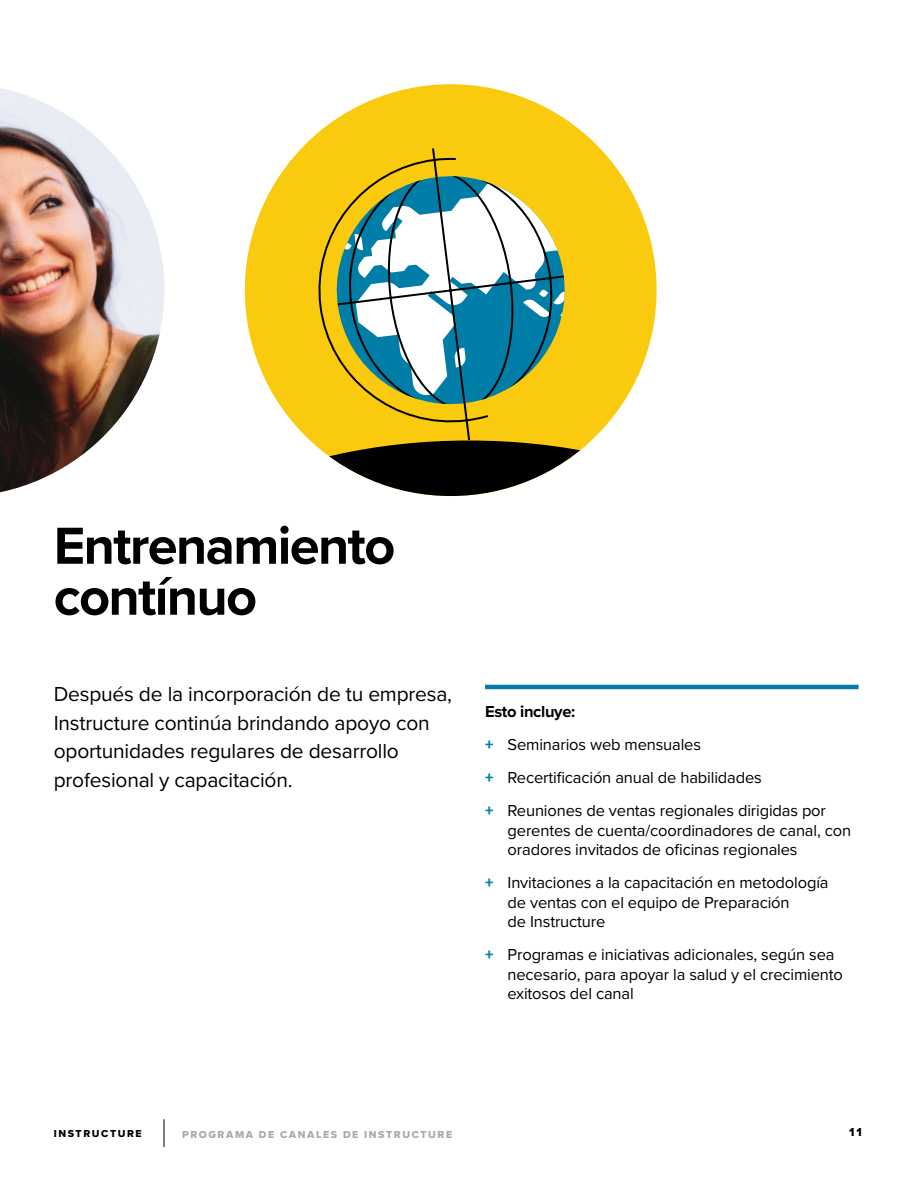
<style>
.page{position:relative;width:918px;height:1188px;background:#fff}
.page>*{position:absolute;margin:0;border:0;box-sizing:border-box;transform-origin:0 0}
.t1{font:700 54px/51px "Proxima Nova";letter-spacing:-.03em;color:#000}
.t2{font:21px/28.5px "Proxima Nova";letter-spacing:-.01em;color:#000}
.t3{font:16.5px/19.5px "Proxima Nova";letter-spacing:-.01em;color:#000}
.t4{font:12px "Proxima Nova Extrabld";color:#000}
.t5{font:10.5px "Proxima Nova Extrabld";letter-spacing:.15em;color:#a7a9ac}
.t6{font:10.5px "Proxima Nova Extrabld";letter-spacing:.15em;color:#000}
.s1{font-weight:700}
.s2{font-family:"Proxima Nova Extrabld";color:#017da6}
</style>
<div class="page">
<svg style="left:164px;top:1119px;width:1px;height:28px"></svg>
<hr style="left:485px;top:685px;width:374px;height:4px;background:#017da6">
<div style="left:245px;top:84px;width:412px;height:412px;background:#f9ca0e;border-radius:206px"></div>
<svg style="left:318px;top:148px;width:171px;height:273px"></svg>
<svg style="left:292px;top:421px;width:318px;height:75px"></svg>
<svg style="left:325px;top:164px;width:164px;height:252px"></svg>
<svg style="left:331px;top:176px;width:234px;height:239px"></svg>
<img style="left:0;top:88px;width:164px;height:405px">
<h1 class="t1" style="left:54px;top:519px;width:343px">Entrenamiento contínuo</h1>
<p class="t2" style="left:54px;top:679px;width:400px">Después de la incorporación de tu empresa, Instructure continúa brindando apoyo con oportunidades regulares de desarrollo profesional y capacitación.</p>
<p class="t3" style="left:485px;top:695px;width:342px;line-height:33px"><span class="s1">Esto incluye:<br></span><span class="s2">+</span> Seminarios web mensuales<br><span class="s2">+</span> Recertificación anual de habilidades<br><span class="s2">+</span> Reuniones de ventas regionales dirigidas por</p>
<p class="t3" style="left:508px;top:820px;width:345px">gerentes de cuenta/coordinadores de canal, con oradores invitados de oficinas regionales</p>
<p class="t3" style="left:508px;top:872px;width:322px;text-indent:-23px"><span class="s2">+</span> Invitaciones a la capacitación en metodología de ventas con el equipo de Preparación<br>de Instructure</p>
<p class="t3" style="left:508px;top:944px;width:337px;text-indent:-23px"><span class="s2">+</span> Programas e iniciativas adicionales, según sea necesario, para apoyar la salud y el crecimiento exitosos del canal</p>
<p class="t6" style="left:54px;top:1126px;width:90px">INSTRUCTURE</p>
<p class="t5" style="left:182px;top:1127px;width:272px">PROGRAMA DE CANALES DE INSTRUCTURE</p>
<p class="t4" style="left:849px;top:1123px;width:14px">11</p>
</div>
